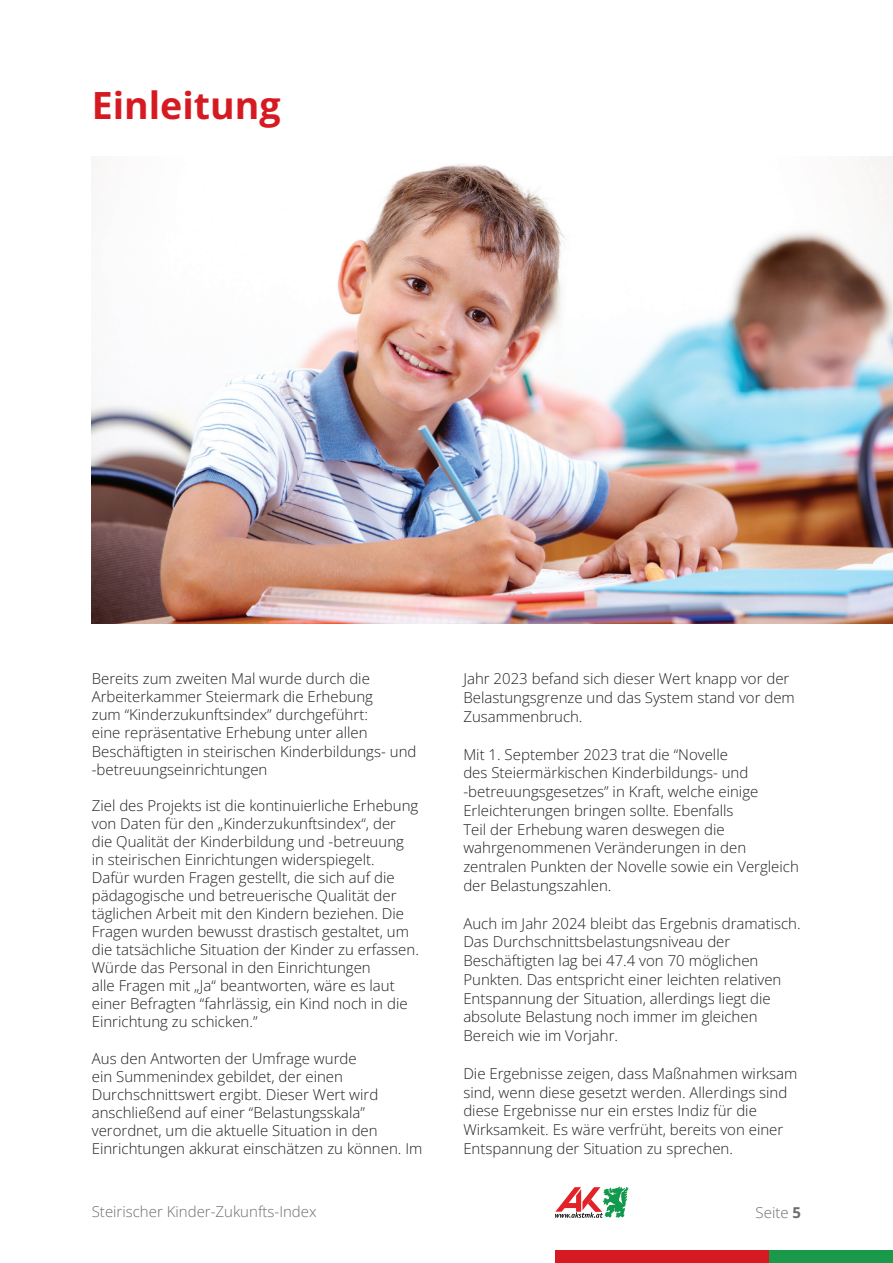
<style>
.page{position:relative;width:893px;height:1263px;background:#fff}
.page>*{position:absolute;margin:0;border:0;box-sizing:border-box;transform-origin:0 0}
.t1{font:700 37.5px "Open Sans";color:#d61a21}
.t2{font:300 15px/18px "Open Sans";color:#231f20}
.t3{font:300 15px "Open Sans";color:#6c6d70}
.s1{font-weight:700}
</style>
<div class="page">
<div style="left:689px;top:1250px;width:204px;height:13px;background:#199949"></div>
<div style="left:555px;top:1250px;width:213px;height:13px;background:#d61a21"></div>
<svg style="left:555px;top:1186px;width:74px;height:32px"></svg>
<img style="left:92px;top:156px;width:801px;height:467px">
<h1 class="t1" style="left:92px;top:78px;width:190px">Einleitung</h1>
<p class="t2" style="left:92px;top:669px;width:326px">Bereits zum zweiten Mal wurde durch die Arbeiterkammer Steiermark die Erhebung<br>zum “Kinderzukunftsindex” durchgeführt:<br>eine repräsentative Erhebung unter allen Beschäftigten in steirischen Kinderbildungs- und -betreuungseinrichtungen</p>
<p class="t2" style="left:92px;top:796px;width:329px">Ziel des Projekts ist die kontinuierliche Erhebung von Daten für den „Kinderzukunftsindex“, der die Qualität der Kinderbildung und -betreuung in steirischen Einrichtungen widerspiegelt.<br>Dafür wurden Fragen gestellt, die sich auf die pädagogische und betreuerische Qualität der täglichen Arbeit mit den Kindern beziehen. Die Fragen wurden bewusst drastisch gestaltet, um die tatsächliche Situation der Kinder zu erfassen.<br>Würde das Personal in den Einrichtungen<br>alle Fragen mit „Ja“ beantworten, wäre es laut einer Befragten “fahrlässig, ein Kind noch in die Einrichtung zu schicken.”</p>
<p class="t2" style="left:92px;top:1049px;width:332px">Aus den Antworten der Umfrage wurde<br>ein Summenindex gebildet, der einen Durchschnittswert ergibt. Dieser Wert wird anschließend auf einer “Belastungsskala” verordnet, um die aktuelle Situation in den Einrichtungen akkurat einschätzen zu können. Im</p>
<p class="t2" style="left:463px;top:669px;width:333px;line-height:18.8px">Jahr 2023 befand sich dieser Wert knapp vor der<br>Belastungsgrenze und das System stand vor dem<br>Zusammenbruch.</p>
<p class="t2" style="left:463px;top:744px;width:337px;line-height:18.8px">Mit 1. September 2023 trat die “Novelle<br>des Steiermärkischen Kinderbildungs- und -betreuungsgesetzes” in Kraft, welche einige Erleichterungen bringen sollte. Ebenfalls<br>Teil der Erhebung waren deswegen die wahrgenommenen Veränderungen in den zentralen Punkten der Novelle sowie ein Vergleich der Belastungszahlen.</p>
<p class="t2" style="left:463px;top:913px;width:339px;line-height:18.8px">Auch im Jahr 2024 bleibt das Ergebnis dramatisch.<br>Das Durchschnittsbelastungsniveau der Beschäftigten lag bei 47.4 von 70 möglichen Punkten. Das entspricht einer leichten relativen Entspannung der Situation, allerdings liegt die absolute Belastung noch immer im gleichen Bereich wie im Vorjahr.</p>
<p class="t2" style="left:463px;top:1063px;width:335px;line-height:18.8px">Die Ergebnisse zeigen, dass Maßnahmen wirksam sind, wenn diese gesetzt werden. Allerdings sind diese Ergebnisse nur ein erstes Indiz für die Wirksamkeit. Es wäre verfrüht, bereits von einer Entspannung der Situation zu sprechen.</p>
<p class="t3" style="left:92px;top:1201px;width:226px">Steirischer Kinder-Zukunfts-Index</p>
<p class="t3" style="left:756px;top:1202px;width:47px">Seite <span class="s1">5</span></p>
</div>
